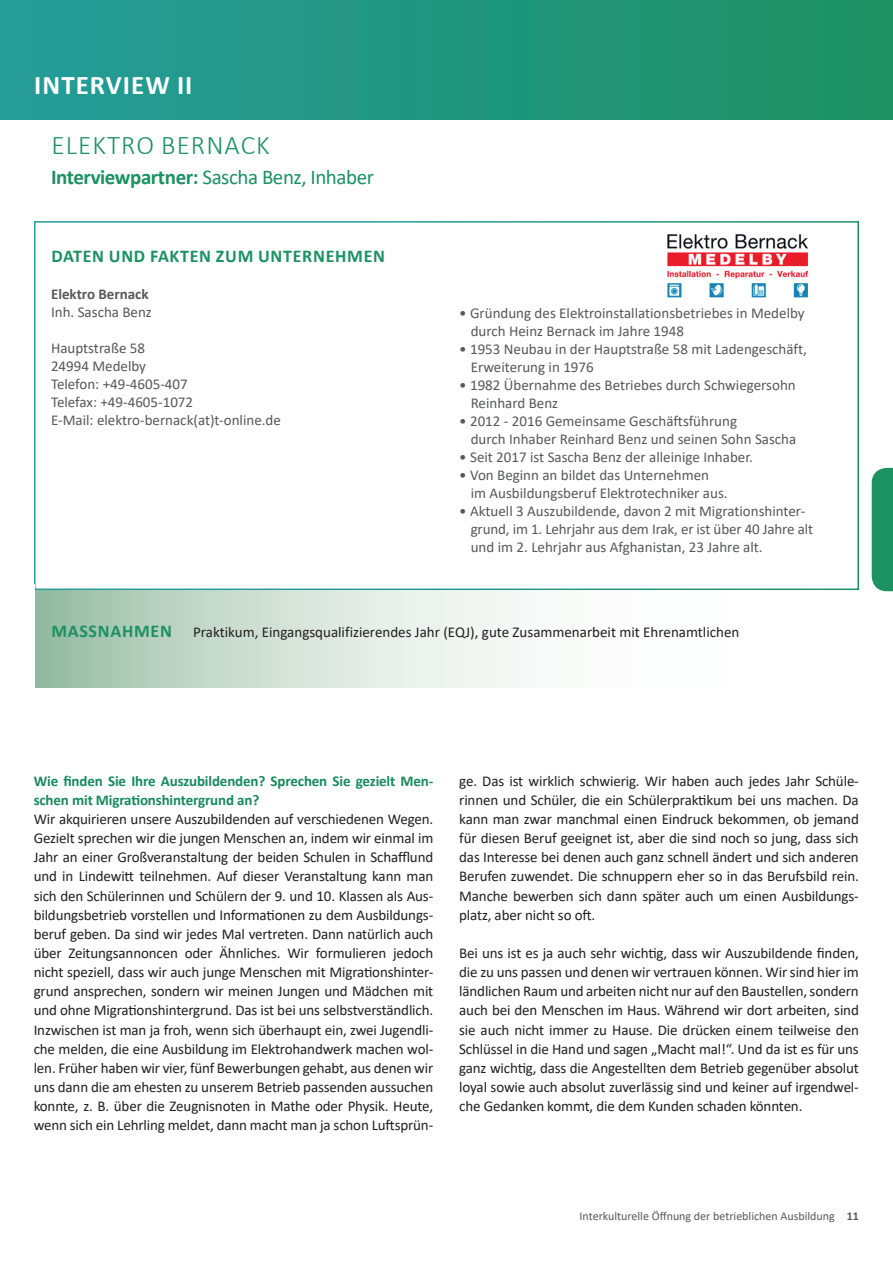
<style>
.page{position:relative;width:893px;height:1263px;background:#fff}
.page>*{position:absolute;margin:0;border:0;box-sizing:border-box;transform-origin:0 0}
.t1{font:300 27px "Calibri";letter-spacing:.04em;color:#1c9162}
.t2{font:700 27px "Calibri";letter-spacing:.04em;color:#fff}
.t3{font:21px "Calibri";letter-spacing:-.02em;color:#1c9162}
.t4{font:700 18px "Calibri";letter-spacing:.04em;color:#1c9162}
.t5{font:700 18px "Calibri";color:#188a5d}
.t6{font:15px/19.2px "Calibri";letter-spacing:-.01em;color:#231f20;text-align:justify}
.t7{font:15px/18px "Calibri";color:#57585a}
.t8{font:700 15px/19.2px "Calibri";letter-spacing:-.01em;color:#188a5d}
.t9{font:700 15px "Calibri";color:#57585a}
.t10{font:12px "Calibri";color:#57585a}
.s1{font-weight:700}
.s2{font-weight:700;font-size:18px;color:#1c9162}
</style>
<div class="page">
<div style="left:0;top:0;width:893px;height:119px;background:linear-gradient(to right,#259c9a,#1f9164)"></div>
<svg style="left:35px;top:590px;width:624px;height:98px"></svg>
<div style="left:34px;top:221px;width:825px;height:369px;border:2px solid #fff"></div>
<img style="left:667px;top:234px;width:141px;height:64px">
<div style="left:872px;top:468px;width:21px;height:123px;background:#1c9162"></div>
<h1 class="t2" style="left:34px;top:66px;width:160px">Interview II</h1>
<h1 class="t1" style="left:52px;top:128px;width:217px">ELEKTRO BERNACK</h1>
<h2 class="t3" style="left:51px;top:162px;width:325px"><span class="s1">Interviewpartner:</span> Sascha Benz, Inhaber</h2>
<p class="t4" style="left:51px;top:243px;width:335px">Daten und Fakten zum Unternehm en</p>
<p class="t9" style="left:51px;top:284px;width:99px">Elektro Bernack</p>
<p class="t7" style="left:51px;top:303px;width:102px">Inh. Sascha Benz</p>
<p class="t7" style="left:51px;top:339px;width:231px">Hauptstraße 58<br>24994 Medelby<br>Telefon: +49-4605-407<br>Telefax: +49-4605-1072<br>E-Mail: elektro-bernack(at)t-online.de</p>
<p class="t7" style="left:471px;top:303px;width:335px;text-indent:-11px">• Gründung des Elektroinstallationsbetriebes in Medelby durch Heinz Bernack im Jahre 1948</p>
<p class="t7" style="left:471px;top:339px;width:338px;text-indent:-11px">• 1953 Neubau in der Hauptstraße 58 mit Ladengeschäft,<br>Erweiterung in 1976</p>
<p class="t7" style="left:471px;top:375px;width:326px;text-indent:-11px">• 1982 Übernahme des Betriebes durch Schwiegersohn<br>Reinhard Benz</p>
<p class="t7" style="left:471px;top:411px;width:327px;text-indent:-11px">• 2012 - 2016 Gemeinsame Geschäftsführung<br>durch Inhaber Reinhard Benz und seinen Sohn Sascha</p>
<p class="t7" style="left:459px;top:447px;width:295px">• Seit 2017 ist Sascha Benz der alleinige Inhaber.</p>
<p class="t7" style="left:471px;top:465px;width:258px;text-indent:-11px">• Von Beginn an bildet das Unternehmen im Ausbildungsberuf Elektrotechniker aus.</p>
<p class="t7" style="left:471px;top:501px;width:344px;text-indent:-11px">• Aktuell 3 Auszubildende, davon 2 mit Migrationshinter&shy;grund, im 1. Lehrjahr aus dem Irak, er ist über 40 Jahre alt und im 2. Lehrjahr aus Afghanistan, 23 Jahre alt.</p>
<p class="t5" style="left:53px;top:619px;width:12px">S</p>
<p class="t6" style="left:194px;top:621px;width:462px">Besonderes methodisches Vorgeh n zur Unterstützung von Auszu ildenden</p>
<p class="t4" style="left:51px;top:618px;width:12px">MaSS</p>
<p class="t6" style="left:98px;top:622px;width:643px"><span class="s2">nahmen</span> Praktikum, Eingangsqualifizierendes Jahr (EQJ), gute Zusammenarbeit mit Ehrenamtlichen</p>
<p class="t8" style="left:34px;top:771px;width:401px">Wie finden Sie Ihre Auszubildenden? Sprechen Sie gezielt Men&shy;schen mit Migrationshintergrund an?</p>
<p class="t6" style="left:34px;top:809px;width:401px">Wir akquirieren unsere Auszubildenden auf verschiedenen Wegen.<br>Gezielt sprechen wir die jungen Menschen an, indem wir einmal im Jahr an einer Großveranstaltung der beiden Schulen in Schafflund und in Lindewitt teilnehmen. Auf dieser Veranstaltung kann man sich den Schülerinnen und Schülern der 9. und 10. Klassen als Aus&shy;bildungsbetrieb vorstellen und Informationen zu dem Ausbildungs&shy;beruf geben. Da sind wir jedes Mal vertreten. Dann natürlich auch über Zeitungsannoncen oder Ähnliches. Wir formulieren jedoch nicht speziell, dass wir auch junge Menschen mit Migrationshinter&shy;grund ansprechen, sondern wir meinen Jungen und Mädchen mit und ohne Migrationshintergrund. Das ist bei uns selbstverständlich.<br>Inzwischen ist man ja froh, wenn sich überhaupt ein, zwei Jugendli&shy;che melden, die eine Ausbildung im Elektrohandwerk machen wol&shy;len. Früher haben wir vier, fünf Bewerbungen gehabt, aus denen wir uns dann die am ehesten zu unserem Betrieb passenden aussuchen konnte, z. B. über die Zeugnisnoten in Mathe oder Physik. Heute, wenn sich ein Lehrling meldet, dann macht man ja schon Luftsprün-</p>
<p class="t6" style="left:459px;top:771px;width:401px">ge. Das ist wirklich schwierig. Wir haben auch jedes Jahr Schüle&shy;rinnen und Schüler, die ein Schülerpraktikum bei uns machen. Da kann man zwar manchmal einen Eindruck bekommen, ob jemand für diesen Beruf geeignet ist, aber die sind noch so jung, dass sich das Interesse bei denen auch ganz schnell ändert und sich anderen Berufen zuwendet. Die schnuppern eher so in das Berufsbild rein.<br>Manche bewerben sich dann später auch um einen Ausbildungs&shy;platz, aber nicht so oft.</p>
<p class="t6" style="left:459px;top:943px;width:401px">Bei uns ist es ja auch sehr wichtig, dass wir Auszubildende finden, die zu uns passen und denen wir vertrauen können. Wir sind hier im ländlichen Raum und arbeiten nicht nur auf den Baustellen, sondern auch bei den Menschen im Haus. Während wir dort arbeiten, sind sie auch nicht immer zu Hause. Die drücken einem teilweise den Schlüssel in die Hand und sagen „Macht mal!“. Und da ist es für uns ganz wichtig, dass die Angestellten dem Betrieb gegenüber absolut loyal sowie auch absolut zuverlässig sind und keiner auf irgendwel&shy;che Gedanken kommt, die dem Kunden schaden könnten.</p>
<p class="t10" style="left:580px;top:1207px;width:281px">Interkulturelle Öffnung der betrieblichen Ausbildung <span class="s1">11</span></p>
</div>
